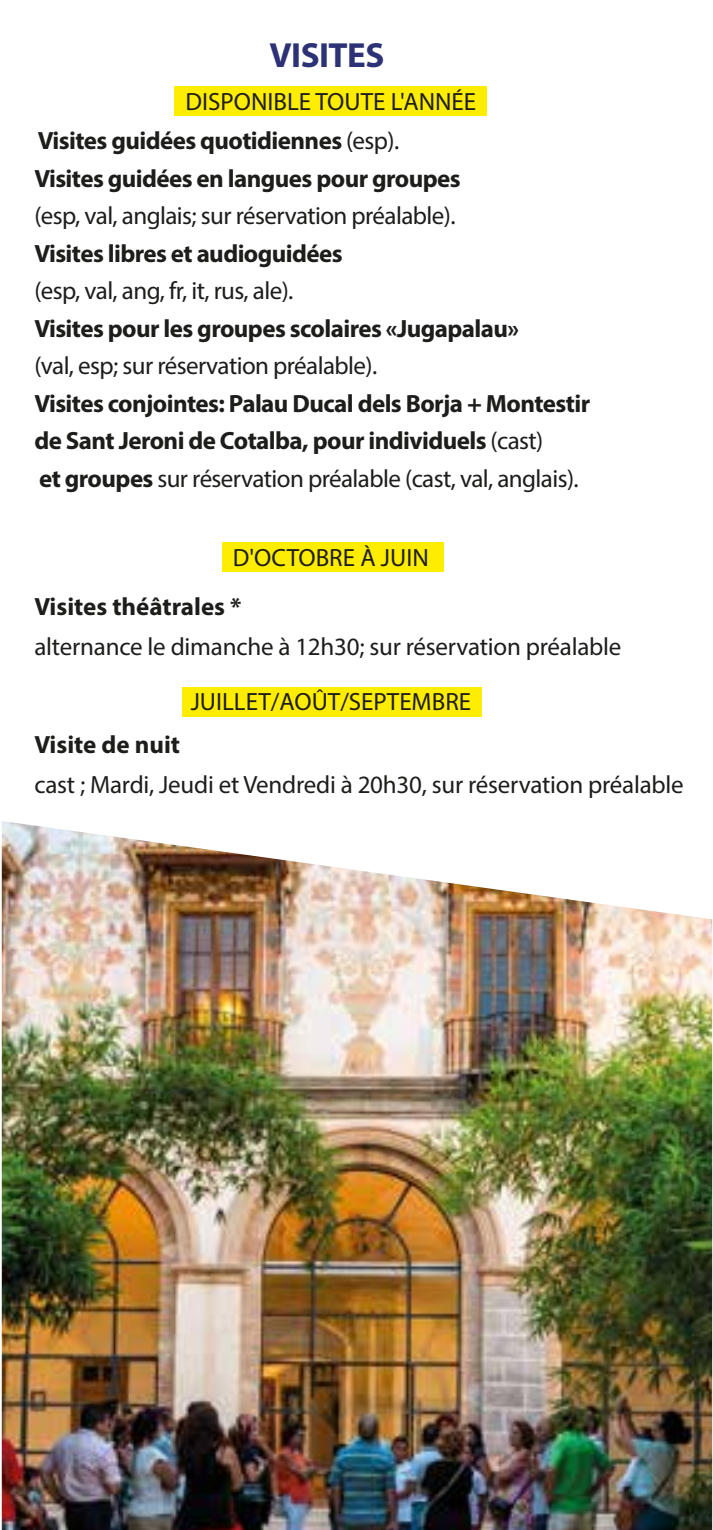
<style>
.page{position:relative;width:713px;height:1530px;background:#fff}
.page>*{position:absolute;margin:0;border:0;box-sizing:border-box;transform-origin:0 0}
.t1{font:700 35px "Myriad Pro";letter-spacing:-.015em;color:#2d3176}
.t2{font:700 25px/37.5px "Myriad Pro";letter-spacing:-.025em;color:#1d1d1b}
.t3{font:25px "Myriad Pro";letter-spacing:-.01em;color:#1d1d1b}
.t4{font:700 25px "Myriad Pro";color:#1d1d1b}
.s1{font-weight:400}
</style>
<div class="page">
<div style="left:174px;top:86px;width:312px;height:29px;background:#ffed00"></div>
<img style="left:2px;top:821px;width:709px;height:709px">
<div style="left:222px;top:543px;width:221px;height:29px;background:#ffed00"></div>
<div style="left:182px;top:688px;width:299px;height:29px;background:#ffed00"></div>
<h1 class="t1" style="left:269px;top:33px;width:116px">VISITES</h1>
<p class="t3" style="left:185px;top:86px;width:292px">DISPONIBLE TOUTE L'ANNÉE</p>
<p class="t2" style="left:34px;top:121px;width:427px">Visites guidées quotidiennes <span class="s1">(esp).<br></span>Visites guidées en langues pour groupes</p>
<p class="t3" style="left:34px;top:201px;width:422px">(esp, val, anglais; sur réservation préalable).</p>
<p class="t2" style="left:34px;top:234px;width:309px">Visites libres et audioguidées</p>
<p class="t3" style="left:34px;top:276px;width:260px">(esp, val, ang, fr, it, rus, ale).</p>
<p class="t2" style="left:34px;top:309px;width:486px">Visites pour les groupes scolaires «Jugapalau»</p>
<p class="t3" style="left:34px;top:351px;width:344px">(val, esp; sur réservation préalable).</p>
<p class="t2" style="left:34px;top:384px;width:557px">Visites conjointes: Palau Ducal dels Borja + Montestir de Sant Jeroni de Cotalba, pour individuels <span class="s1">(cast)<br></span>et groupes <span class="s1">sur réservation préalable (cast, val, anglais).</span></p>
<p class="t3" style="left:233px;top:542px;width:197px">D'OCTOBRE À JUIN</p>
<p class="t4" style="left:34px;top:590px;width:208px">Visites théâtrales *</p>
<p class="t3" style="left:34px;top:631px;width:588px">alternance le dimanche à 12h30; sur réservation préalable</p>
<p class="t3" style="left:190px;top:686px;width:282px">JUILLET/AOÛT/SEPTEMBRE</p>
<p class="t4" style="left:34px;top:728px;width:147px">Visite de nuit</p>
<p class="t3" style="left:34px;top:769px;width:650px">cast ; Mardi, Jeudi et Vendredi à 20h30, sur réservation préalable</p>
</div>
